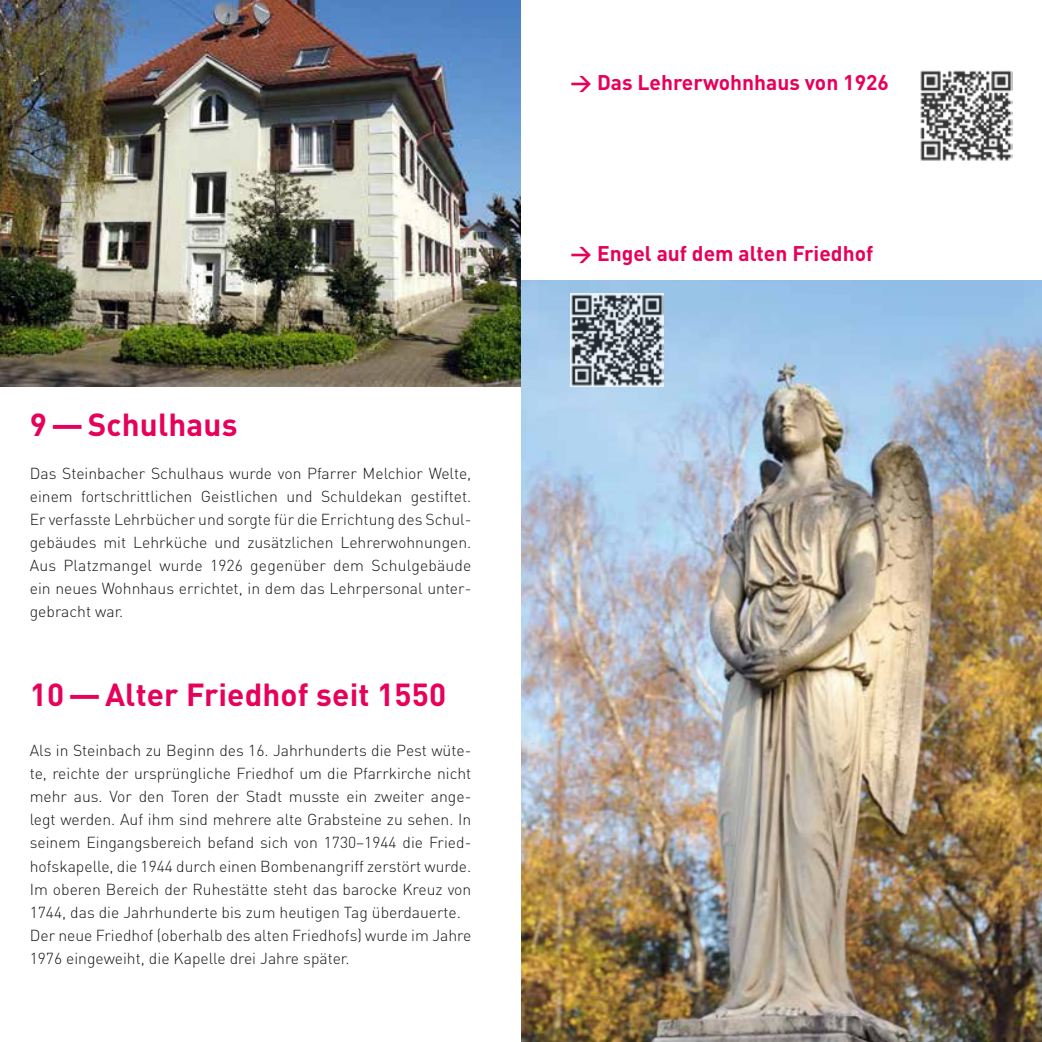
<style>
.page{position:relative;width:1042px;height:1042px;background:#fff}
.page>*{position:absolute;margin:0;border:0;box-sizing:border-box;transform-origin:0 0}
.t1{font:700 31.5px "DIN";letter-spacing:.005em;color:#e6015b}
.t2{font:700 21px "DIN";color:#e6015b}
.t3{font:300 15.75px/23.1px "DIN";color:#181716;text-align:justify}
</style>
<div class="page">
<img style="left:521px;top:280px;width:521px;height:762px">
<img style="left:0;top:0;width:521px;height:386px">
<img style="left:570px;top:294px;width:93px;height:92px">
<img style="left:920px;top:70px;width:92px;height:91px">
<h1 class="t1" style="left:30px;top:403px;width:209px">9—Schulhaus</h1>
<p class="t3" style="left:30px;top:461px;width:443px">Das Steinbacher Schulhaus wurde von Pfarrer Melchior Welte, einem fortschrittlichen Geistlichen und Schuldekan gestiftet.<br>Er verfasste Lehrbücher und sorgte für die Errichtung des Schul&shy;gebäudes mit Lehrküche und zusätzlichen Lehrerwohnungen.<br>Aus Platzmangel wurde 1926 gegenüber dem Schulgebäude ein neues Wohnhaus errichtet, in dem das Lehrpersonal unter&shy;gebracht war.</p>
<h1 class="t1" style="left:30px;top:673px;width:418px">10—Alter Friedhof seit 1550</h1>
<p class="t3" style="left:30px;top:738px;width:443px;text-align:left">Als in Steinbach zu Beginn des 16. Jahrhunderts die Pest wüte&shy;te, reichte der ursprüngliche Friedhof um die Pfarrkirche nicht mehr aus. Vor den Toren der Stadt musste ein zweiter ange&shy;legt werden. Auf ihm sind mehrere alte Grabsteine zu sehen. In seinem Eingangsbereich befand sich von 1730–1944 die Fried&shy;hofskapelle, die 1944 durch einen Bombenangriff zerstört wurde.<br>Im oberen Bereich der Ruhestätte steht das barocke Kreuz von 1744, das die Jahrhunderte bis zum heutigen Tag überdauerte.<br>Der neue Friedhof (oberhalb des alten Friedhofs) wurde im Jahre 1976 eingeweiht, die Kapelle drei Jahre später.</p>
<h2 class="t2" style="left:570px;top:68px;width:320px">&gt; Das Lehrerwohnhaus von 1926</h2>
<h2 class="t2" style="left:570px;top:239px;width:304px">&gt; Engel auf dem alten Friedhof</h2>
</div>
